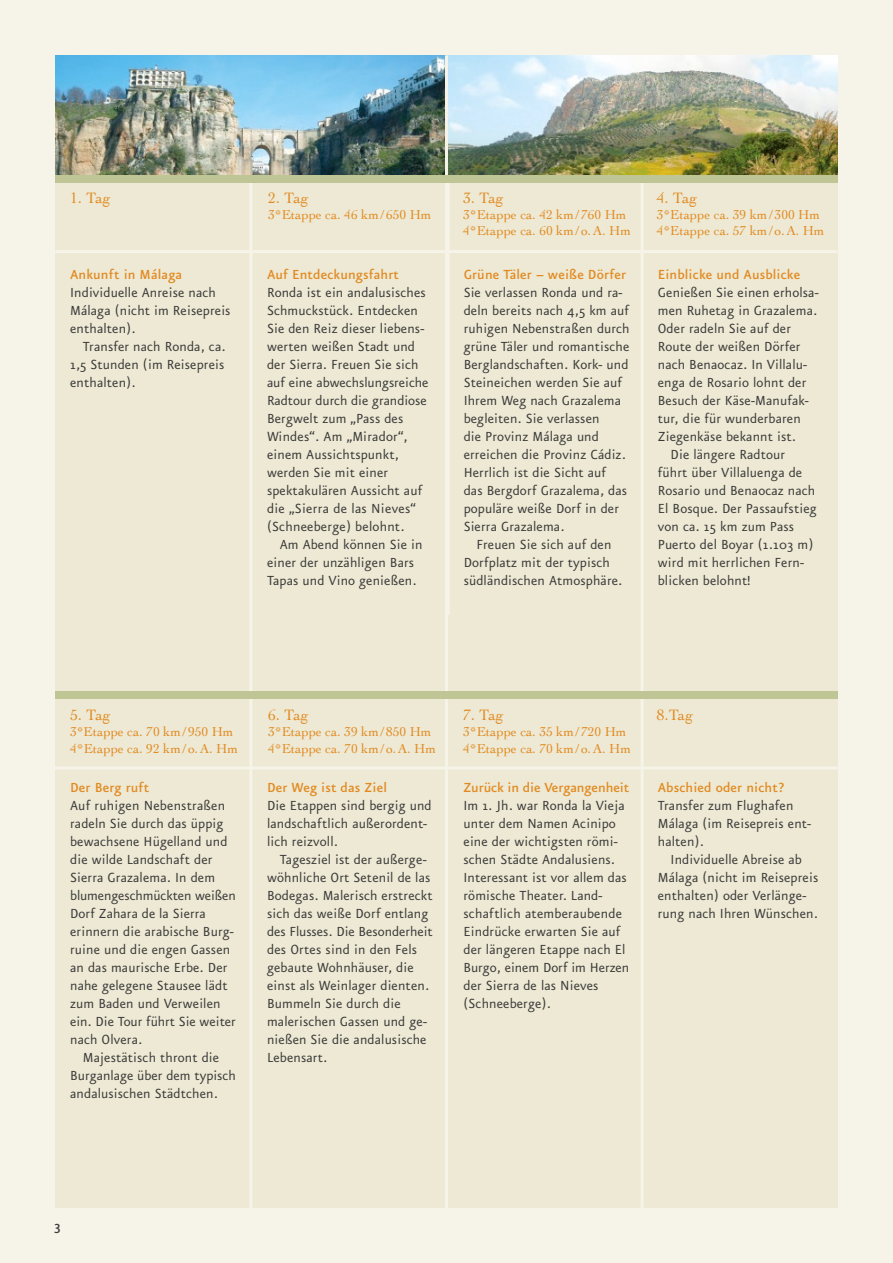
<style>
.page{position:relative;width:893px;height:1263px;background:#f6f4e9}
.page>*{position:absolute;margin:0;border:0;box-sizing:border-box;transform-origin:0 0}
.t1{font:15.75px/18px "Eureka Sans CE";letter-spacing:.01em;color:#3a3a39}
.t2{font:500 15.75px "Eureka Sans CE";letter-spacing:.01em;color:#e28a21}
.t3{font:15.75px "Cochin";letter-spacing:-.03em;color:#e28a21}
.t4{font:15.75px "Eureka Sans CE Medium Caps";color:#3a3a39}
.t5{font:13.5px "Cochin";color:#e28a21}
</style>
<div class="page">
<div style="left:55px;top:178px;width:783px;height:1030px;background:#ede9d4"></div>
<hr style="left:641px;top:182px;width:3px;height:1026px;background:#f6f4e9">
<hr style="left:446px;top:55px;width:3px;height:560px;background:#f6f4e9">
<img style="left:55px;top:55px;width:390px;height:120px">
<img style="left:448px;top:55px;width:390px;height:120px">
<hr style="left:55px;top:250px;width:783px;height:3px;background:#f6f4e9">
<hr style="left:44px;top:766px;width:794px;height:3px;background:#f6f4e9">
<hr style="left:249px;top:178px;width:3px;height:1043px;background:#f6f4e9">
<hr style="left:445px;top:55px;width:3px;height:1166px;background:#f6f4e9">
<div style="left:55px;top:175px;width:783px;height:7px;background:#bfc595"></div>
<div style="left:55px;top:691px;width:783px;height:7px;background:#bfc595"></div>
<p class="t3" style="left:70px;top:188px;width:42px">1. Tag</p>
<p class="t3" style="left:268px;top:188px;width:42px">2. Tag</p>
<p class="t3" style="left:463px;top:188px;width:42px">3. Tag</p>
<p class="t3" style="left:657px;top:188px;width:42px">4. Tag</p>
<p class="t5" style="left:268px;top:207px;width:165px">3*Etappe ca. 46 km/ 650 Hm</p>
<p class="t5" style="left:463px;top:207px;width:165px">3*Etappe ca. 42 km/760 Hm</p>
<p class="t5" style="left:657px;top:207px;width:165px">3*Etappe ca. 39 km/ 300 Hm</p>
<p class="t5" style="left:463px;top:223px;width:169px">4*Etappe ca. 60 km/o.A. Hm</p>
<p class="t5" style="left:657px;top:223px;width:169px">4*Etappe ca. 57 km/ o.A. Hm</p>
<p class="t2" style="left:70px;top:266px;width:114px">Ankunft in Málaga</p>
<p class="t1" style="left:70px;top:284px;width:162px">Individuelle Anreise nach<br>Málaga (nicht im Reisepreis enthalten).</p>
<p class="t1" style="left:70px;top:338px;width:157px;text-align:justify;text-indent:13px">Transfer nach Ronda, ca.<br>1,5 Stunden (im Reisepreis enthalten).</p>
<p class="t2" style="left:267px;top:266px;width:134px">Auf Entdeckungsfahrt</p>
<p class="t1" style="left:267px;top:284px;width:163px">Ronda ist ein andalusisches<br>Schmuckstück. Entdecken<br>Sie den Reiz dieser liebens&shy;werten weißen Stadt und der Sierra. Freuen Sie sich auf eine abwechslungsreiche<br>Radtour durch die grandiose<br>Bergwelt zum „Pass des<br>Windes“. Am „Mirador“, einem Aussichtspunkt, werden Sie mit einer spektakulären Aussicht auf die „Sierra de las Nieves“ (Schneeberge) belohnt.</p>
<p class="t1" style="left:267px;top:536px;width:157px;text-indent:13px">Am Abend können Sie in einer der unzähligen Bars<br>Tapas und Vino genießen.</p>
<p class="t2" style="left:464px;top:266px;width:164px">Grüne Täler – weiße Dörfer</p>
<p class="t1" style="left:464px;top:284px;width:167px">Sie verlassen Ronda und ra&shy;deln bereits nach 4,5 km auf ruhigen Nebenstraßen durch grüne Täler und romantische<br>Berglandschaften. Kork- und<br>Steineichen werden Sie auf<br>Ihrem Weg nach Grazalema begleiten. Sie verlassen<br>die Provinz Málaga und erreichen die Provinz Cádiz.<br>Herrlich ist die Sicht auf<br>das Bergdorf Grazalema, das populäre weiße Dorf in der<br>Sierra Grazalema.</p>
<p class="t1" style="left:464px;top:536px;width:160px;text-indent:13px">Freuen Sie sich auf den<br>Dorfplatz mit der typisch südländischen Atmosphäre.</p>
<p class="t2" style="left:658px;top:266px;width:144px">Einblicke und Ausblicke</p>
<p class="t1" style="left:658px;top:284px;width:162px">Genießen Sie einen erholsa-</p>
<p class="t1" style="left:658px;top:302px;width:161px">men Ruhetag in Grazalema.</p>
<p class="t1" style="left:658px;top:320px;width:135px">Oder radeln Sie auf der</p>
<p class="t1" style="left:658px;top:338px;width:144px">Route der weißen Dörfer</p>
<p class="t1" style="left:658px;top:356px;width:151px">nach Benaocaz. In Villalu-</p>
<p class="t1" style="left:658px;top:374px;width:150px">enga de Rosario lohnt der</p>
<p class="t1" style="left:658px;top:392px;width:152px">Besuch der Käse-Manufak-</p>
<p class="t1" style="left:658px;top:410px;width:145px">tur, die für wunderbaren</p>
<p class="t1" style="left:658px;top:428px;width:140px">Ziegenkäse bekannt ist.</p>
<p class="t1" style="left:671px;top:446px;width:116px">Die längere Radtour</p>
<p class="t1" style="left:658px;top:464px;width:146px">führt über Villaluenga de</p>
<p class="t1" style="left:658px;top:482px;width:159px">Rosario und Benaocaz nach</p>
<p class="t1" style="left:658px;top:500px;width:160px">El Bosque. Der Passaufstieg</p>
<p class="t1" style="left:658px;top:518px;width:138px">von ca. 15 km zum Pass</p>
<p class="t1" style="left:658px;top:536px;width:157px">Puerto del Boyar (1.103 m)</p>
<p class="t1" style="left:658px;top:554px;width:148px">wird mit herrlichen Fern-</p>
<p class="t1" style="left:658px;top:572px;width:94px">blicken belohnt!</p>
<p class="t3" style="left:70px;top:706px;width:42px">5. Tag</p>
<p class="t3" style="left:268px;top:706px;width:42px">6. Tag</p>
<p class="t3" style="left:463px;top:706px;width:42px">7. Tag</p>
<p class="t3" style="left:657px;top:706px;width:38px">8.Tag</p>
<p class="t5" style="left:70px;top:724px;width:165px">3*Etappe ca. 70 km/950 Hm</p>
<p class="t5" style="left:268px;top:724px;width:165px">3*Etappe ca. 39 km/ 850 Hm</p>
<p class="t5" style="left:463px;top:724px;width:165px">3*Etappe ca. 35 km/720 Hm</p>
<p class="t5" style="left:70px;top:740px;width:169px">4*Etappe ca. 92 km/o.A. Hm</p>
<p class="t5" style="left:268px;top:740px;width:169px">4*Etappe ca. 70 km/ o.A. Hm</p>
<p class="t5" style="left:463px;top:740px;width:169px">4*Etappe ca. 70 km/o.A. Hm</p>
<p class="t2" style="left:70px;top:779px;width:81px">Der Berg ruft</p>
<p class="t1" style="left:70px;top:797px;width:167px">Auf ruhigen Nebenstraßen radeln Sie durch das üppig bewachsene Hügelland und die wilde Landschaft der<br>Sierra Grazalema. In dem blumengeschmückten weißen<br>Dorf Zahara de la Sierra erinnern die arabische Burg&shy;ruine und die engen Gassen an das maurische Erbe. Der nahe gelegene Stausee lädt zum Baden und Verweilen ein. Die Tour führt Sie weiter nach Olvera.</p>
<p class="t1" style="left:70px;top:1049px;width:167px;text-indent:13px">Majestätisch thront die<br>Burganlage über dem typisch andalusischen Städtchen.</p>
<p class="t2" style="left:267px;top:779px;width:121px">Der Weg ist das Ziel</p>
<p class="t1" style="left:267px;top:797px;width:166px">Die Etappen sind bergig und landschaftlich außerordent&shy;lich reizvoll.</p>
<p class="t1" style="left:267px;top:851px;width:167px;text-indent:13px">Tagesziel ist der außerge&shy;wöhnliche Ort Setenil de las<br>Bodegas. Malerisch erstreckt sich das weiße Dorf entlang des Flusses. Die Besonderheit des Ortes sind in den Fels gebaute Wohnhäuser, die einst als Weinlager dienten.<br>Bummeln Sie durch die malerischen Gassen und ge&shy;nießen Sie die andalusische<br>Lebensart.</p>
<p class="t2" style="left:463px;top:779px;width:167px">Zurück in die Vergangenheit</p>
<p class="t1" style="left:463px;top:797px;width:167px">Im 1. Jh. war Ronda la Vieja unter dem Namen Acinipo eine der wichtigsten römi&shy;schen Städte Andalusiens.<br>Interessant ist vor allem das römische Theater. Land&shy;schaftlich atemberaubende<br>Eindrücke erwarten Sie auf der längeren Etappe nach El<br>Burgo, einem Dorf im Herzen der Sierra de las Nieves (Schneeberge).</p>
<p class="t2" style="left:658px;top:779px;width:128px">Abschied oder nicht?</p>
<p class="t1" style="left:658px;top:797px;width:155px">Transfer zum Flughafen<br>Málaga (im Reisepreis ent&shy;halten).</p>
<p class="t1" style="left:658px;top:851px;width:162px;text-indent:13px">Individuelle Abreise ab<br>Málaga (nicht im Reisepreis enthalten) oder Verlänge&shy;rung nach Ihren Wünschen.</p>
<p class="t4" style="left:53px;top:1221px;width:9px">3</p>
</div>
